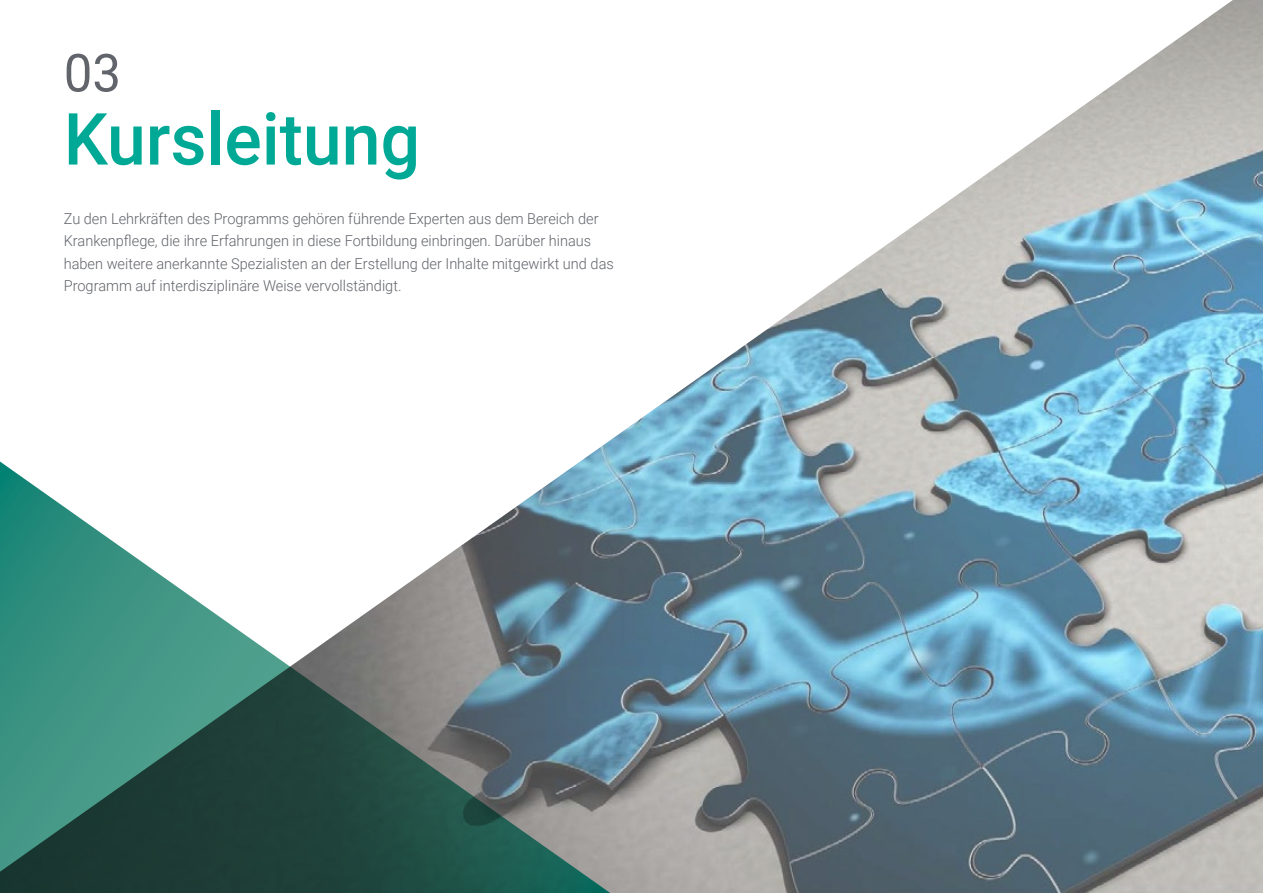
<style>
.page{position:relative;width:1263px;height:893px;background:#fff}
.page>*{position:absolute;margin:0;border:0;box-sizing:border-box;transform-origin:0 0}
.t1{font:500 72px "Roboto";color:#00a996}
.t2{font:52.5px "Roboto";color:#61646a}
.t3{font:300 15px/22.5px "Roboto";color:#61646a}
</style>
<div class="page">
<img style="left:602px;top:0;width:661px;height:893px">
<svg style="left:0;top:446px;width:640px;height:447px"></svg>
<h2 class="t2" style="left:64px;top:36px;width:59px">03</h2>
<h1 class="t1" style="left:64px;top:89px;width:358px">Kursleitung</h1>
<p class="t3" style="left:64px;top:207px;width:551px">Zu den Lehrkräften des Programms gehören führende Experten aus dem Bereich der Krankenpflege, die ihre Erfahrungen in diese Fortbildung einbringen. Darüber hinaus haben weitere anerkannte Spezialisten an der Erstellung der Inhalte mitgewirkt und das Programm auf interdisziplinäre Weise vervollständigt.</p>
</div>
